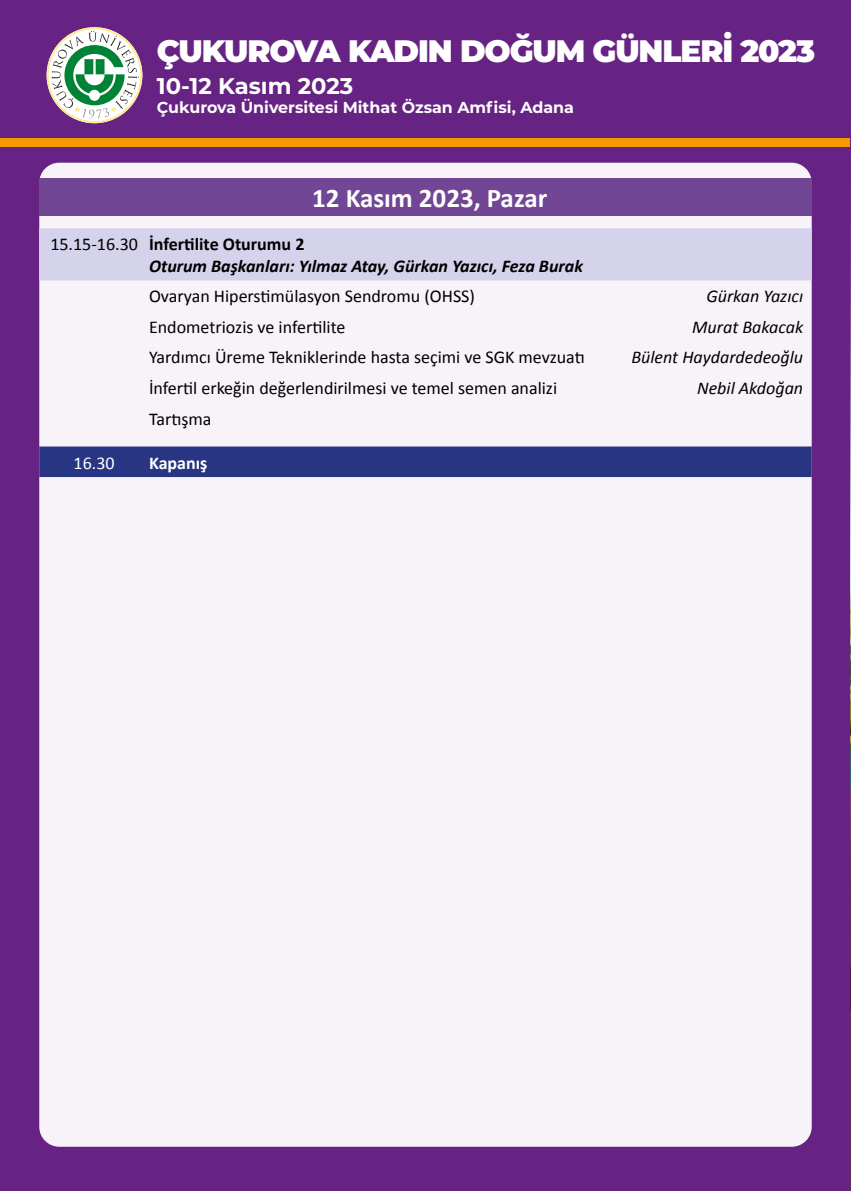
<style>
.page{position:relative;width:851px;height:1191px;background:#fff}
.page>*{position:absolute;margin:0;border:0;box-sizing:border-box;transform-origin:0 0}
.t1{font:900 30.9px "Montserrat";letter-spacing:-.035em;color:#fff}
.t2{font:700 27px "Calibri";color:#fff}
.t3{font:700 22.8px "Montserrat";color:#fff}
.t4{font:18px "Calibri";color:#000}
.t5{font:italic 700 18px/21.6px "Calibri";color:#000}
.t6{font:italic 18px "Calibri";color:#000}
.t7{font:700 18px "Calibri";color:#fff}
.t8{font:18px "Calibri";color:#fff}
.t9{font:700 15.9px "Montserrat";color:#fff}
.s1{font-weight:400;font-style:normal}
.s2{font-style:normal}
</style>
<div class="page">
<div style="left:0;top:0;width:850px;height:1191px;background:#662383"></div>
<div style="left:47px;top:27px;width:95px;height:96px;border:2px solid #fbea9e;border-radius:50%"></div>
<svg style="left:52px;top:31px;width:87px;height:87px;background:#a2bcaf"></svg>
<div style="left:0;top:139px;width:850px;height:8px;background:#f49900"></div>
<hr style="left:850px;top:0;width:1px;height:1191px;background:#662383">
<div style="left:39px;top:163px;width:772px;height:983px;background:#f7f3f8;border-radius:20px"></div>
<div style="left:39px;top:179px;width:772px;height:37px;background:#704695"></div>
<div style="left:39px;top:228px;width:772px;height:52px;background:#d4d3eb"></div>
<div style="left:39px;top:446px;width:772px;height:31px;background:#283583"></div>
<img style="left:850px;top:83px;width:1px;height:863px">
<svg style="left:850px;top:775px;width:1px;height:416px"></svg>
<h1 class="t1" style="left:157px;top:28px;width:659px">ÇUKUROVA KADIN DOĞUM GÜNLERİ 2023</h1>
<p class="t3" style="left:157px;top:69px;width:198px">10-12 Kasım 2023</p>
<p class="t9" style="left:157px;top:96px;width:418px">Çukurova Üniversitesi Mithat Özsan Amfisi, Adana</p>
<h2 class="t2" style="left:312px;top:181px;width:236px">12 Kasım 2023, Pazar</h2>
<p class="t5" style="left:149px;top:233px;width:435px;text-indent:-99px"><span class="s1">15.15-16.30</span> <span class="s2">İnfertilite Oturumu 2<br></span>Oturum Başkanları: Yılmaz Atay, Gürkan Yazıcı, Feza Burak</p>
<p class="t4" style="left:149px;top:285px;width:327px">Ovaryan Hiperstimülasyon Sendromu (OHSS)</p>
<p class="t6" style="left:706px;top:284px;width:98px">Gürkan Yazıcı</p>
<p class="t4" style="left:149px;top:315px;width:198px">Endometriozis ve infertilite</p>
<p class="t6" style="left:692px;top:315px;width:112px">Murat Bakacak</p>
<p class="t4" style="left:149px;top:346px;width:437px">Yardımcı Üreme Tekniklerinde hasta seçimi ve SGK mevzuatı</p>
<p class="t6" style="left:631px;top:345px;width:173px">Bülent Haydardedeoğlu</p>
<p class="t4" style="left:149px;top:377px;width:409px">İnfertil erkeğin değerlendirilmesi ve temel semen analizi</p>
<p class="t6" style="left:697px;top:376px;width:108px">Nebil Akdoğan</p>
<p class="t4" style="left:149px;top:407px;width:64px">Tartışma</p>
<p class="t8" style="left:74px;top:451px;width:43px">16.30</p>
<p class="t7" style="left:149px;top:451px;width:60px">Kapanış</p>
</div>
